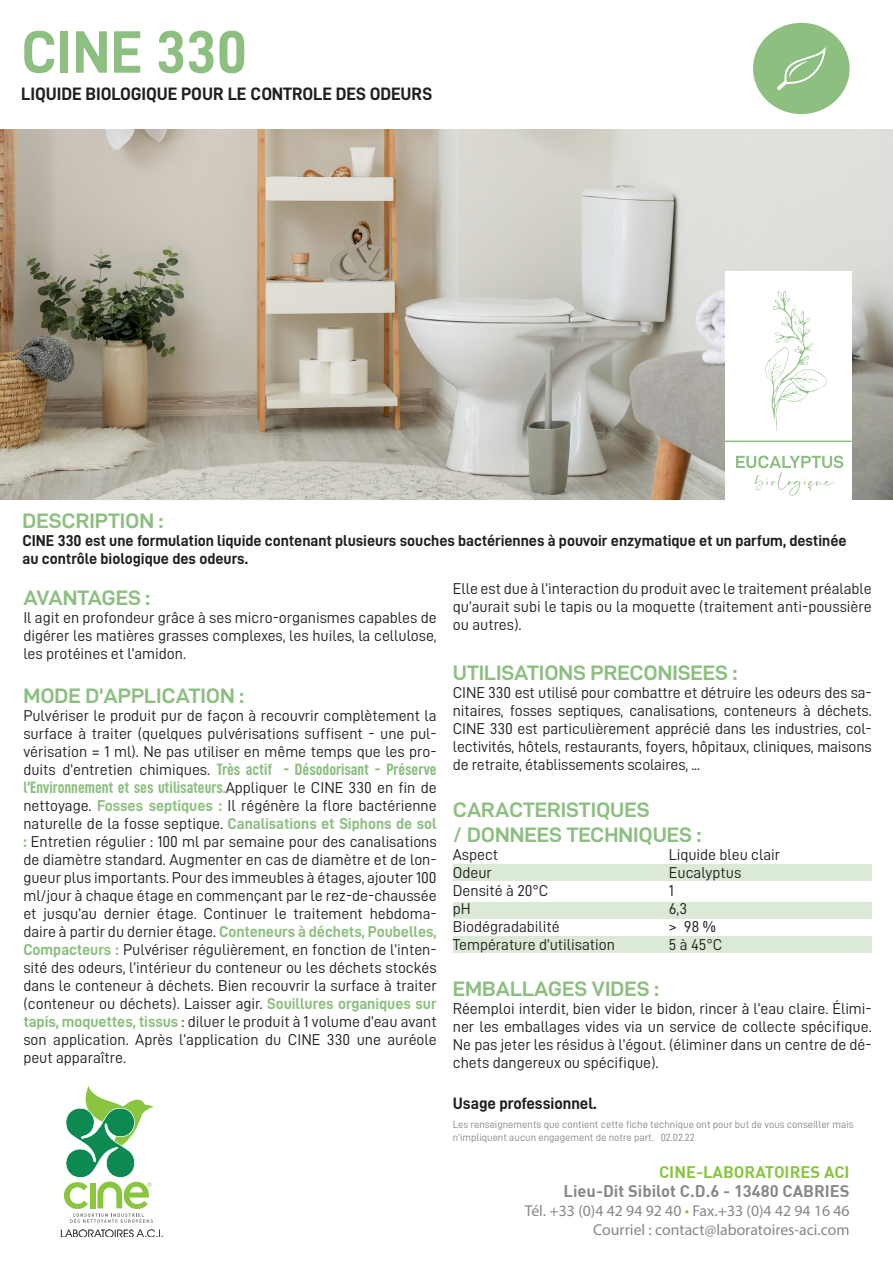
<style>
.page{position:relative;width:893px;height:1263px;background:#fff}
.page>*{position:absolute;margin:0;border:0;box-sizing:border-box;transform-origin:0 0}
.t1{font:60px "D DIN Bold";color:#8dbf81}
.t2{font:21px "D DIN Exp Bold";color:#8dbf81}
.t3{font:18px "D DIN Bold";color:#231f20}
.t4{font:16.5px/18px "D DIN Condensed Bold";color:#8dbf81}
.t5{font:700 16.5px "DIN";color:#868787}
.t6{font:700 16.5px "DIN";color:#89c53f}
.t7{font:16.5px "D DIN Bold";color:#231f20}
.t8{font:15.75px/18px "D DIN";color:#231f20;text-align:justify}
.t9{font:15.75px/18px "D DIN Bold";color:#231f20}
.t10{font:15.75px/18.9px "Myriad Pro";color:#868787;text-align:right}
.t11{font:10.5px/12.6px "D DIN";color:#868787}
.s1{font-family:"D DIN";font-size:15.75px;color:#231f20}
.s2{font-family:"D DIN Bold";color:#8dbf81}
.s3{color:#8bc63e}
</style>
<div class="page">
<svg style="left:61px;top:1229px;width:102px;height:8px"></svg>
<svg style="left:64px;top:1086px;width:89px;height:137px"></svg>
<div style="left:453px;top:864px;width:419px;height:17px;background:#daead6"></div>
<div style="left:453px;top:902px;width:419px;height:16px;background:#daead6"></div>
<div style="left:453px;top:936px;width:419px;height:16px;background:#daead6"></div>
<img style="left:0;top:130px;width:893px;height:369px">
<div style="left:753px;top:23px;width:97px;height:91px;background:#8dbf81;border-radius:50%"></div>
<svg style="left:777px;top:47px;width:49px;height:43px"></svg>
<div style="left:725px;top:272px;width:127px;height:231px;background:#fff"></div>
<svg style="left:765px;top:291px;width:62px;height:140px"></svg>
<svg style="left:736px;top:456px;width:107px;height:40px"></svg>
<hr style="left:725px;top:441px;width:127px;height:1px;background:#8dbf81">
<p class="t1" style="left:21px;top:19px;width:227px">CINE 330</p>
<p class="t3" style="left:21px;top:84px;width:412px">LIQUIDE BIOLOGIQUE POUR LE CONTROLE DES ODEURS</p>
<p class="t2" style="left:23px;top:509px;width:142px">DESCRIPTION :</p>
<p class="t9" style="left:23px;top:531px;width:825px">CINE 330 est une formulation liquide contenant plusieurs souches bactériennes à pouvoir enzymatique et un parfum, destinée au contrôle biologique des odeurs.</p>
<p class="t2" style="left:23px;top:586px;width:128px">AVANTAGES :</p>
<p class="t8" style="left:23px;top:608px;width:415px">Il agit en profondeur grâce à ses micro-organismes capables de digérer les matières grasses complexes, les huiles, la cellulose, les protéines et l’amidon.</p>
<p class="t2" style="left:23px;top:684px;width:222px">MODE D’APPLICATION :</p>
<p class="t8" style="left:23px;top:707px;width:415px">Pulvériser le produit pur de façon à recouvrir complètement la surface à traiter (quelques pulvérisations suffisent - une pul&shy;vérisation = 1 ml). Ne pas utiliser en même temps que les pro-</p>
<p class="t4" style="left:23px;top:760px;width:415px"><span class="s1">duits d’entretien chimiques.</span> Très actif - Désodorisant - Préserve l’Environnement et ses utilisateurs.<span class="s1">Appliquer le CINE 330 en fin de</span></p>
<p class="t8" style="left:23px;top:797px;width:415px">nettoyage. <span class="s2">Fosses septiques :</span> Il régénère la flore bactérienne naturelle de la fosse septique. <span class="s2">Canalisations et Siphons de sol :</span> Entretien régulier : 100 ml par semaine pour des canalisations de diamètre standard. Augmenter en cas de diamètre et de lon&shy;gueur plus importants. Pour des immeubles à étages, ajouter 100 ml/jour à chaque étage en commençant par le rez-de-chaussée et jusqu’au dernier étage. Continuer le traitement hebdoma&shy;daire à partir du dernier étage. <span class="s2">Conteneurs à déchets, Poubelles, Compacteurs :</span> Pulvériser régulièrement, en fonction de l’inten&shy;sité des odeurs, l’intérieur du conteneur ou les déchets stockés dans le conteneur à déchets. Bien recouvrir la surface à traiter (conteneur ou déchets). Laisser agir. <span class="s2">Souillures organiques sur tapis, moquettes, tissus</span> : diluer le produit à 1 volume d’eau avant son application. Après l’application du CINE 330 une auréole peut apparaître.</p>
<p class="t8" style="left:453px;top:579px;width:420px">Elle est due à l’interaction du produit avec le traitement préalable qu’aurait subi le tapis ou la moquette (traitement anti-poussière ou autres).</p>
<p class="t2" style="left:453px;top:662px;width:286px">UTILISATIONS PRECONISEES :</p>
<p class="t8" style="left:453px;top:684px;width:420px">CINE 330 est utilisé pour combattre et détruire les odeurs des sa&shy;nitaires, fosses septiques, canalisations, conteneurs à déchets.<br>CINE 330 est particulièrement apprécié dans les industries, col&shy;lectivités, hôtels, restaurants, foyers, hôpitaux, cliniques, maisons de retraite, établissements scolaires, ...</p>
<p class="t2" style="left:453px;top:798px;width:198px">CARACTERISTIQUES</p>
<p class="t2" style="left:453px;top:823px;width:250px">/ DONNEES TECHNIQUES :</p>
<p class="t8" style="left:453px;top:845px;width:47px">Aspect</p>
<p class="t8" style="left:669px;top:845px;width:113px">Liquide bleu clair</p>
<p class="t8" style="left:453px;top:863px;width:40px">Odeur</p>
<p class="t8" style="left:669px;top:863px;width:74px">Eucalyptus</p>
<p class="t8" style="left:453px;top:881px;width:97px">Densité à 20°C</p>
<p class="t8" style="left:669px;top:881px;width:7px">1</p>
<p class="t8" style="left:453px;top:899px;width:19px">pH</p>
<p class="t8" style="left:669px;top:899px;width:20px">6,3</p>
<p class="t8" style="left:453px;top:917px;width:108px">Biodégradabilité</p>
<p class="t8" style="left:669px;top:917px;width:49px">&gt; 98 %</p>
<p class="t8" style="left:453px;top:935px;width:164px">Température d’utilisation</p>
<p class="t8" style="left:669px;top:935px;width:55px">5 à 45°C</p>
<p class="t2" style="left:453px;top:977px;width:207px">EMBALLAGES VIDES :</p>
<p class="t8" style="left:453px;top:999px;width:420px">Réemploi interdit, bien vider le bidon, rincer à l’eau claire. Élimi&shy;ner les emballages vides via un service de collecte spécifique.<br>Ne pas jeter les résidus à l’égout. (éliminer dans un centre de dé&shy;chets dangereux ou spécifique).</p>
<p class="t7" style="left:453px;top:1094px;width:145px">Usage professionnel.</p>
<p class="t11" style="left:453px;top:1118px;width:402px">Les renseignements que contient cette fiche technique ont pour but de vous conseiller mais n’impliquent aucun engagement de notre part. 02.02.22</p>
<p class="t6" style="left:659px;top:1161px;width:192px">CINE-LABORATOIRES ACI</p>
<p class="t5" style="left:564px;top:1181px;width:288px">Lieu-Dit Sibilot C.D.6 - 13480 CABRIES</p>
<p class="t10" style="left:525px;top:1201px;width:326px">Tél. +33 (0)4 42 94 92 40 <span class="s3">•</span> Fax.+33 (0)4 42 94 16 46<br>Courriel : contact@laboratoires-aci.com</p>
</div>
